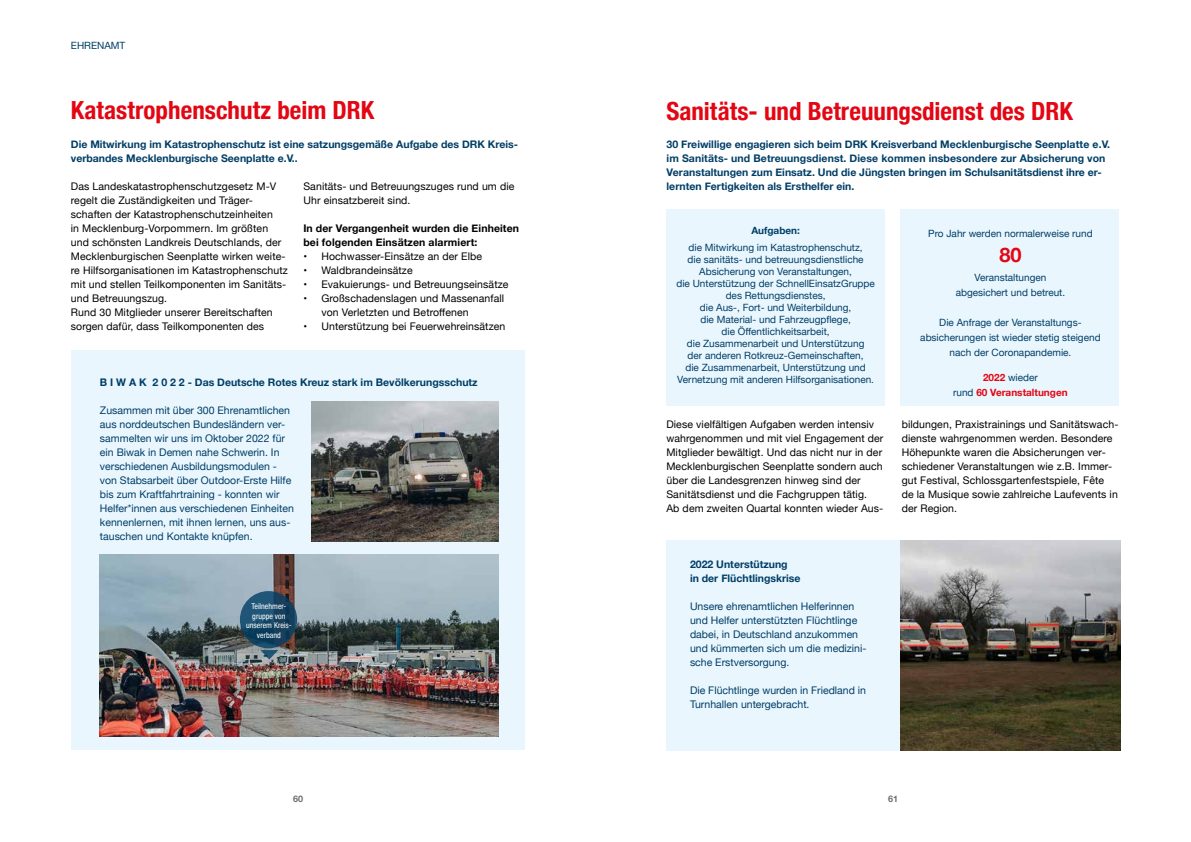
<style>
.page{position:relative;width:1191px;height:842px;background:#fff}
.page>*{position:absolute;margin:0;border:0;box-sizing:border-box;transform-origin:0 0}
.t1{font:700 condensed 25px "Helvetica Neue";color:#e30613}
.t2{font:700 20px "Helvetica Neue";color:#e30613}
.t3{font:10.5px/14px "Helvetica Neue";letter-spacing:.01em;color:#000}
.t4{font:10.5px/14px "Helvetica Neue";color:#003e66}
.t5{font:700 10.5px/14px "Helvetica Neue";color:#003e66}
.t6{font:700 10.5px/14px "Helvetica Neue";letter-spacing:.01em;color:#000}
.t7{font:10px/12px "Helvetica Neue";color:#003e66;text-align:center}
.t8{font:700 10px/15px "Helvetica Neue";color:#e30613;text-align:center}
.t9{font:700 10px "Helvetica Neue";color:#003e66}
.t10{font:700 9px "Helvetica Neue";color:#706f6f}
.t11{font:condensed 8px/9.6px "Helvetica Neue Condensed";color:#fff;text-align:center}
.s1{font-weight:400;color:#003e66}
</style>
<div class="page">
<div style="left:666px;top:210px;width:219px;height:196px;background:#eaf6fe"></div>
<div style="left:900px;top:210px;width:219px;height:196px;background:#eaf6fe"></div>
<div style="left:71px;top:351px;width:453px;height:399px;background:#eaf6fe"></div>
<img style="left:100px;top:554px;width:398px;height:182px">
<img style="left:311px;top:401px;width:187px;height:140px">
<div style="left:666px;top:540px;width:352px;height:210px;background:#eaf6fe"></div>
<img style="left:900px;top:540px;width:220px;height:210px">
<svg style="left:240px;top:591px;width:57px;height:57px;background:#174767"></svg>
<svg style="left:260px;top:650px;width:18px;height:9px"></svg>
<p class="t7" style="left:71px;top:40px;width:56px">EHRENAMT</p>
<h1 class="t1" style="left:71px;top:89px;width:305px">Katastrophenschutz beim DRK</h1>
<p class="t5" style="left:71px;top:138px;width:448px">Die Mitwirkung im Katastrophenschutz ist eine satzungsgemäße Aufgabe des DRK Kreis&shy;verbandes Mecklenburgische Seenplatte e.V..</p>
<p class="t3" style="left:71px;top:180px;width:218px">Das Landeskatastrophenschutzgesetz M-V regelt die Zuständigkeiten und Träger&shy;schaften der Katastrophenschutzeinheiten<br>in Mecklenburg-Vorpommern. Im größten und schönsten Landkreis Deutschlands, der Mecklenburgischen Seenplatte wirken weite&shy;re Hilfsorganisationen im Katastrophenschutz mit und stellen Teilkomponenten im Sanitäts&shy;und Betreuungszug.<br>Rund 30 Mitglieder unserer Bereitschaften sorgen dafür, dass Teilkomponenten des</p>
<p class="t3" style="left:303px;top:180px;width:212px">Sanitäts- und Betreuungszuges rund um die<br>Uhr einsatzbereit sind.</p>
<p class="t6" style="left:303px;top:221px;width:217px">In der Vergangenheit wurden die Einheiten bei folgenden Einsätzen alarmiert:</p>
<p class="t3" style="left:303px;top:250px;width:180px">• Hochwasser-Einsätze an der Elbe</p>
<p class="t3" style="left:303px;top:264px;width:111px">• Waldbrandeinsätze</p>
<p class="t3" style="left:303px;top:278px;width:207px">• Evakuierungs- und Betreuungseinsätze</p>
<p class="t3" style="left:321px;top:292px;width:184px;text-indent:-18px">• Großschadenslagen und Massenanfall von Verletzten und Betroffenen</p>
<p class="t3" style="left:303px;top:320px;width:203px">• Unterstützung bei Feuerwehreinsätzen</p>
<p class="t5" style="left:100px;top:376px;width:379px">B I W A K 2 0 2 2 - Das Deutsche Rotes Kreuz stark im Bevölkerungsschutz</p>
<p class="t4" style="left:100px;top:404px;width:195px">Zusammen mit über 300 Ehrenamtlichen aus norddeutschen Bundesländern ver&shy;sammelten wir uns im Oktober 2022 für ein Biwak in Demen nahe Schwerin. In verschiedenen Ausbildungsmodulen - von Stabsarbeit über Outdoor-Erste Hilfe bis zum Kraftfahrtraining - konnten wir Helfer*innen aus verschiedenen Einheiten kennenlernen, mit ihnen lernen, uns aus&shy;tauschen und Kontakte knüpfen.</p>
<p class="t11" style="left:246px;top:602px;width:47px">Teilnehmer&shy;gruppe von unserem Kreis&shy;verband</p>
<h1 class="t1" style="left:666px;top:90px;width:408px">Sanitäts- und Betreuungsdienst des DRK</h1>
<p class="t5" style="left:666px;top:138px;width:445px">30 Freiwillige engagieren sich beim DRK Kreisverband Mecklenburgische Seenplatte e.V. im Sanitäts- und Betreuungsdienst. Diese kommen insbesondere zur Absicherung von Veranstaltungen zum Einsatz. Und die Jüngsten bringen im Schulsanitätsdienst ihre er&shy;lernten Fertigkeiten als Ersthelfer ein.</p>
<p class="t9" style="left:751px;top:222px;width:50px">Aufgaben:</p>
<p class="t7" style="left:676px;top:242px;width:200px">die Mitwirkung im Katastrophenschutz,<br>die sanitäts- und betreuungsdienstliche Absicherung von Veranstaltungen,<br>die Unterstützung der SchnellEinsatzGruppe des Rettungsdienstes,<br>die Aus-, Fort- und Weiterbildung,<br>die Material- und Fahrzeugpflege,<br>die Öffentlichkeitsarbeit,<br>die Zusammenarbeit und Unterstützung<br>der anderen Rotkreuz-Gemeinschaften,<br>die Zusammenarbeit, Unterstützung und Vernetzung mit anderen Hilfsorganisationen.</p>
<p class="t3" style="left:666px;top:418px;width:218px">Diese vielfältigen Aufgaben werden intensiv wahrgenommen und mit viel Engagement der Mitglieder bewältigt. Und das nicht nur in der Mecklenburgischen Seenplatte sondern auch über die Landesgrenzen hinweg sind der Sanitätsdienst und die Fachgruppen tätig.<br>Ab dem zweiten Quartal konnten wieder Aus-</p>
<p class="t5" style="left:690px;top:558px;width:112px">2022 Unterstützung<br>in der Flüchtlingskrise</p>
<p class="t4" style="left:690px;top:600px;width:178px">Unsere ehrenamtlichen Helferinnen und Helfer unterstützten Flüchtlinge dabei, in Deutschland anzukommen und kümmerten sich um die medizini&shy;sche Erstversorgung.</p>
<p class="t4" style="left:690px;top:684px;width:178px">Die Flüchtlinge wurden in Friedland in<br>Turnhallen untergebracht.</p>
<p class="t7" style="left:928px;top:228px;width:166px">Pro Jahr werden normalerweise rund</p>
<h2 class="t2" style="left:999px;top:239px;width:24px">80</h2>
<p class="t7" style="left:955px;top:270px;width:111px;line-height:15px">Veranstaltungen abgesichert und betreut.</p>
<p class="t7" style="left:920px;top:315px;width:182px;line-height:15px">Die Anfrage der Veranstaltungs&shy;absicherungen ist wieder stetig steigend nach der Coronapandemie.</p>
<p class="t8" style="left:953px;top:370px;width:116px">2022 <span class="s1">wieder<br>rund</span> 60 Veranstaltungen</p>
<p class="t3" style="left:901px;top:418px;width:218px">bildungen, Praxistrainings und Sanitätswach&shy;dienste wahrgenommen werden. Besondere Höhepunkte waren die Absicherungen ver&shy;schiedener Veranstaltungen wie z.B. Immer&shy;gut Festival, Schlossgartenfestspiele, Fête de la Musique sowie zahlreiche Laufevents in der Region.</p>
<p class="t10" style="left:293px;top:791px;width:12px">60</p>
<p class="t10" style="left:888px;top:791px;width:12px">61</p>
</div>
